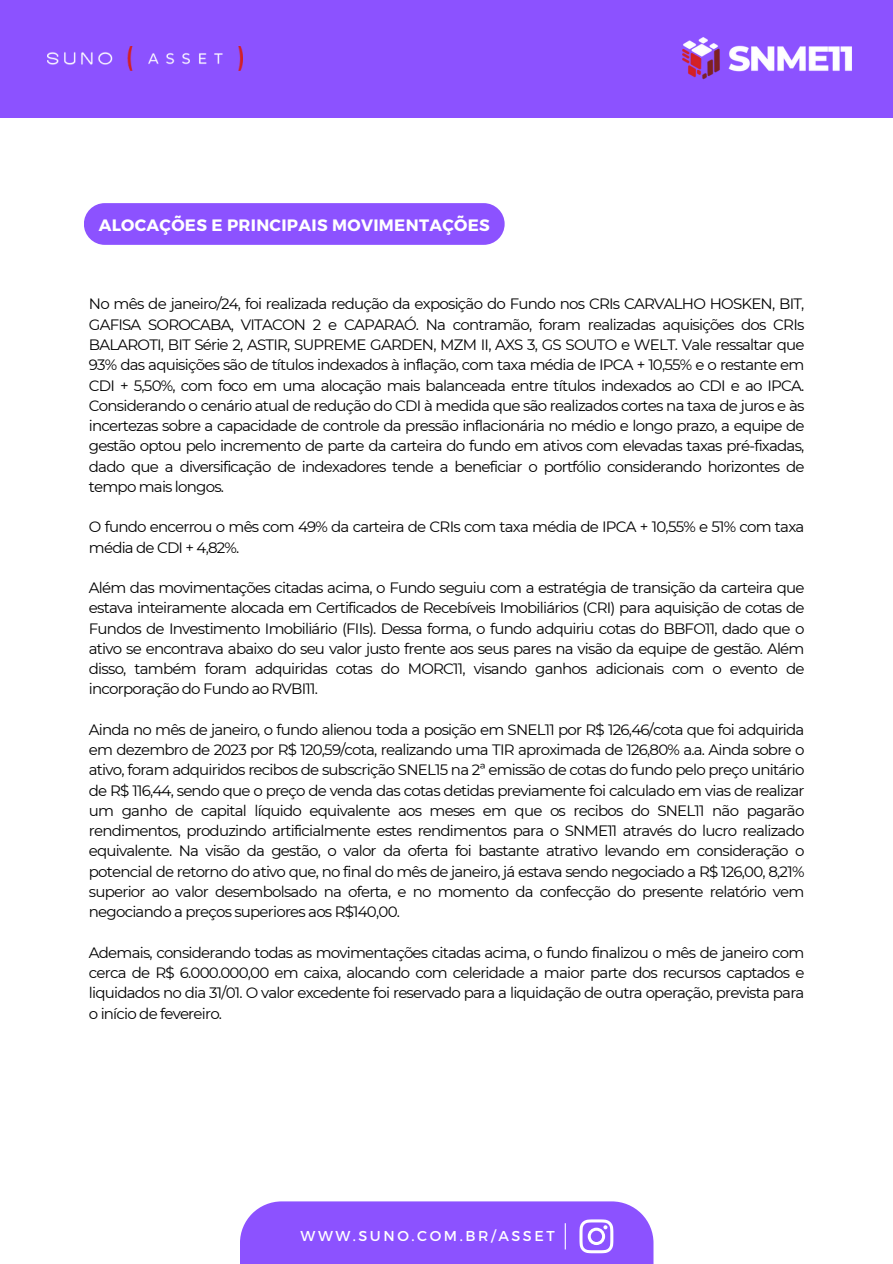
<style>
.page{position:relative;width:893px;height:1264px;background:#fff}
.page>*{position:absolute;margin:0;border:0;box-sizing:border-box;transform-origin:0 0}
.t1{font:700 16.5px "Montserrat";letter-spacing:.02em;color:#fff}
.t2{font:15px/20.2px "Montserrat";letter-spacing:-.05em;color:#000;text-align:justify}
.t3{font:14.25px "Montserrat";letter-spacing:.18em;color:#fff}
</style>
<div class="page">
<div style="left:0;top:0;width:892px;height:118px;background:#8c52ff"></div>
<img style="left:47px;top:47px;width:195px;height:23px">
<img style="left:682px;top:37px;width:169px;height:43px">
<div style="left:240px;top:1201px;width:413px;height:62px;background:#8c52ff"></div>
<hr style="left:564px;top:1223px;width:2px;height:26px;background:#fff">
<svg style="left:579px;top:1219px;width:34px;height:34px"></svg>
<div style="left:84px;top:203px;width:420px;height:42px;background:#8c52ff;border-radius:21px"></div>
<p class="t1" style="left:99px;top:215px;width:392px">ALOCAÇÕES E PRINCIPAIS MOVIMENTAÇÕES</p>
<p class="t2" style="left:89px;top:294px;width:717px">No mês de janeiro/24, foi realizada redução da exposição do Fundo nos CRIs CARVALHO HOSKEN, BIT, GAFISA SOROCABA, VITACON 2 e CAPARAÓ. Na contramão, foram realizadas aquisições dos CRIs BALAROTI, BIT Série 2, ASTIR, SUPREME GARDEN, MZM II, AXS 3, GS SOUTO e WELT. Vale ressaltar que 93% das aquisições são de títulos indexados à inflação, com taxa média de IPCA + 10,55% e o restante em CDI + 5,50%, com foco em uma alocação mais balanceada entre títulos indexados ao CDI e ao IPCA.<br>Considerando o cenário atual de redução do CDI à medida que são realizados cortes na taxa de juros e às incertezas sobre a capacidade de controle da pressão inflacionária no médio e longo prazo, a equipe de gestão optou pelo incremento de parte da carteira do fundo em ativos com elevadas taxas pré-fixadas, dado que a diversificação de indexadores tende a beneficiar o portfólio considerando horizontes de tempo mais longos.</p>
<p class="t2" style="left:89px;top:517px;width:717px">O fundo encerrou o mês com 49% da carteira de CRIs com taxa média de IPCA + 10,55% e 51% com taxa média de CDI + 4,82%.</p>
<p class="t2" style="left:89px;top:577px;width:717px">Além das movimentações citadas acima, o Fundo seguiu com a estratégia de transição da carteira que estava inteiramente alocada em Certificados de Recebíveis Imobiliários (CRI) para aquisição de cotas de Fundos de Investimento Imobiliário (FIIs). Dessa forma, o fundo adquiriu cotas do BBFO11, dado que o ativo se encontrava abaixo do seu valor justo frente aos seus pares na visão da equipe de gestão. Além disso, também foram adquiridas cotas do MORC11, visando ganhos adicionais com o evento de incorporação do Fundo ao RVBI11.</p>
<p class="t2" style="left:89px;top:719px;width:717px">Ainda no mês de janeiro, o fundo alienou toda a posição em SNEL11 por R$ 126,46/cota que foi adquirida em dezembro de 2023 por R$ 120,59/cota, realizando uma TIR aproximada de 126,80% a.a. Ainda sobre o ativo, foram adquiridos recibos de subscrição SNEL15 na 2ª emissão de cotas do fundo pelo preço unitário de R$ 116,44, sendo que o preço de venda das cotas detidas previamente foi calculado em vias de realizar um ganho de capital líquido equivalente aos meses em que os recibos do SNEL11 não pagarão rendimentos, produzindo artificialmente estes rendimentos para o SNME11 através do lucro realizado equivalente. Na visão da gestão, o valor da oferta foi bastante atrativo levando em consideração o potencial de retorno do ativo que, no final do mês de janeiro, já estava sendo negociado a R$ 126,00, 8,21% superior ao valor desembolsado na oferta, e no momento da confecção do presente relatório vem negociando a preços superiores aos R$140,00.</p>
<p class="t2" style="left:89px;top:942px;width:717px">Ademais, considerando todas as movimentações citadas acima, o fundo finalizou o mês de janeiro com cerca de R$ 6.000.000,00 em caixa, alocando com celeridade a maior parte dos recursos captados e liquidados no dia 31/01. O valor excedente foi reservado para a liquidação de outra operação, prevista para o início de fevereiro.</p>
<p class="t3" style="left:300px;top:1226px;width:255px">WWW.SUNO.COM.BR/ASSET</p>
</div>
